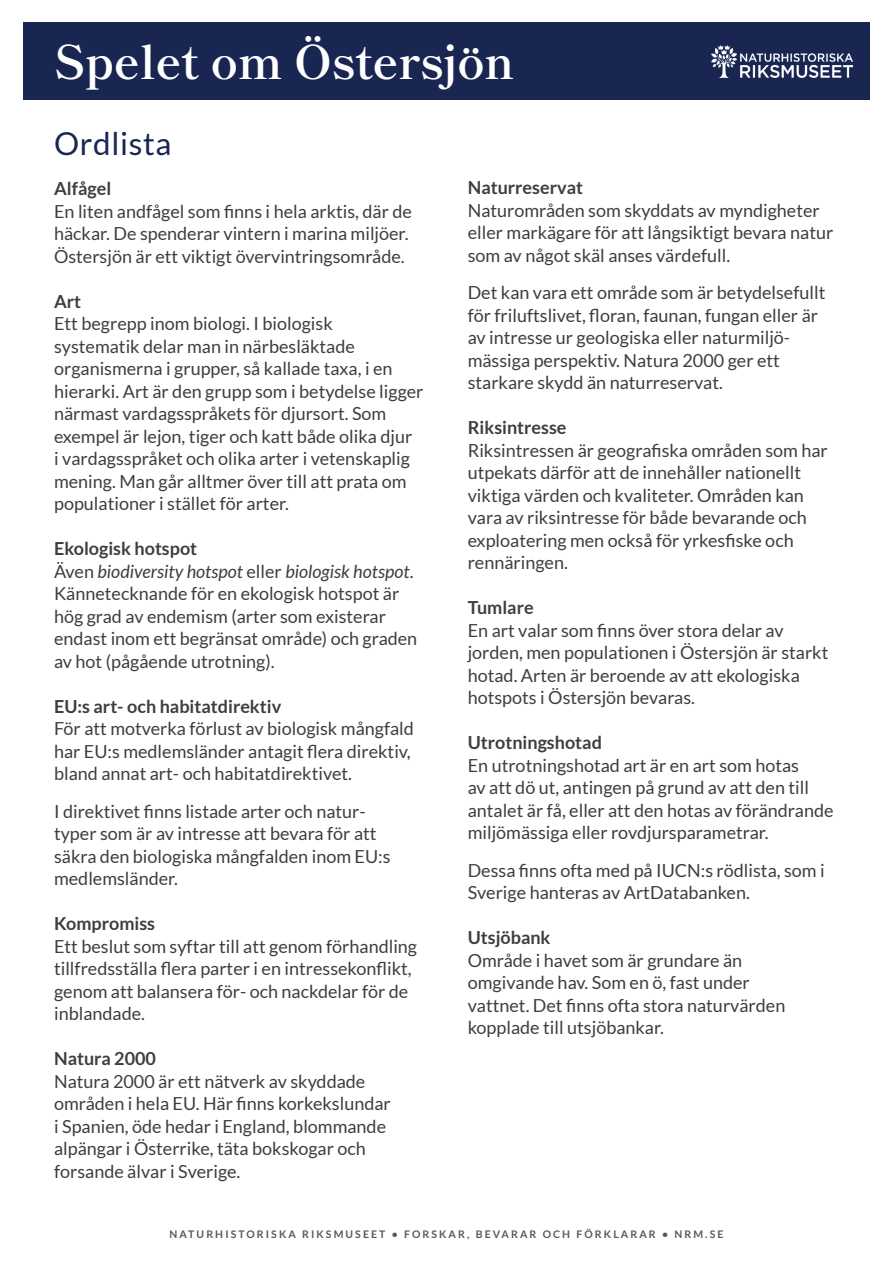
<style>
.page{position:relative;width:893px;height:1263px;background:#fff}
.page>*{position:absolute;margin:0;border:0;box-sizing:border-box;transform-origin:0 0}
.t1{font:700 46.5px "Shippori Mincho";color:#fff}
.t2{font:31.5px "Lato";letter-spacing:.02em;color:#182651}
.t3{font:18px/22.5px "Lato";color:#3e3e3f}
.t4{font:700 18px "Lato";color:#3e3e3f}
.t5{font:700 10.5px "Lato";letter-spacing:.2em;color:#57585a}
.s1{font-weight:700}
.s2{font-style:italic}
</style>
<div class="page">
<div style="left:23px;top:23px;width:846px;height:77px;background:#182651"></div>
<img style="left:712px;top:45px;width:140px;height:32px">
<h1 class="t1" style="left:54px;top:33px;width:462px">Spelet om Östersjön</h1>
<h2 class="t2" style="left:54px;top:126px;width:119px">Ordlista</h2>
<p class="t4" style="left:54px;top:178px;width:59px">Alfågel</p>
<p class="t3" style="left:54px;top:200px;width:359px">En liten andfågel som finns i hela arktis, där de häckar. De spenderar vintern i marina miljöer.<br>Östersjön är ett viktigt övervintringsområde.</p>
<p class="t4" style="left:54px;top:291px;width:29px">Art</p>
<p class="t3" style="left:54px;top:312px;width:371px">Ett begrepp inom biologi. I biologisk<br>systematik delar man in närbesläktade organismerna i grupper, så kallade taxa, i en hierarki. Art är den grupp som i betydelse ligger närmast vardagsspråkets för djursort. Som exempel är lejon, tiger och katt både olika djur<br>i vardagsspråket och olika arter i vetenskaplig mening. Man går alltmer över till att prata om populationer i stället för arter.</p>
<p class="t3" style="left:54px;top:537px;width:365px"><span class="s1">Ekologisk hotspot<br></span>Även <span class="s2">biodiversity hotspot</span> eller <span class="s2">biologisk hotspot</span>.<br>Kännetecknande för en ekologisk hotspot är hög grad av endemism (arter som existerar endast inom ett begränsat område) och graden av hot (pågående utrotning).</p>
<p class="t4" style="left:54px;top:696px;width:229px">EU:s art- och habitatdirektiv</p>
<p class="t3" style="left:54px;top:717px;width:361px">För att motverka förlust av biologisk mångfald har EU:s medlemsländer antagit flera direktiv, bland annat art- och habitatdirektivet.</p>
<p class="t3" style="left:54px;top:800px;width:338px">I direktivet finns listade arter och natur&shy;typer som är av intresse att bevara för att säkra den biologiska mångfalden inom EU:s medlemsländer.</p>
<p class="t4" style="left:54px;top:913px;width:103px">Kompromiss</p>
<p class="t3" style="left:54px;top:935px;width:365px">Ett beslut som syftar till att genom förhandling tillfredsställa flera parter i en intressekonflikt, genom att balansera för- och nackdelar för de inblandade.</p>
<p class="t4" style="left:54px;top:1048px;width:103px">Natura 2000</p>
<p class="t3" style="left:54px;top:1070px;width:338px">Natura 2000 är ett nätverk av skyddade områden i hela EU. Här finns korkekslundar i Spanien, öde hedar i England, blommande alpängar i Österrike, täta bokskogar och forsande älvar i Sverige.</p>
<p class="t4" style="left:468px;top:177px;width:117px">Naturreservat</p>
<p class="t3" style="left:468px;top:199px;width:367px">Naturområden som skyddats av myndigheter eller markägare för att långsiktigt bevara natur som av något skäl anses värdefull.</p>
<p class="t3" style="left:468px;top:281px;width:359px">Det kan vara ett område som är betydelsefullt för friluftslivet, floran, faunan, fungan eller är av intresse ur geologiska eller naturmiljö&shy;mässiga perspektiv. Natura 2000 ger ett starkare skydd än naturreservat.</p>
<p class="t4" style="left:468px;top:417px;width:100px">Riksintresse</p>
<p class="t3" style="left:468px;top:439px;width:362px">Riksintressen är geografiska områden som har utpekats därför att de innehåller nationellt viktiga värden och kvaliteter. Områden kan vara av riksintresse för både bevarande och exploatering men också för yrkesfiske och rennäringen.</p>
<p class="t4" style="left:468px;top:597px;width:67px">Tumlare</p>
<p class="t3" style="left:468px;top:619px;width:362px">En art valar som finns över stora delar av jorden, men populationen i Östersjön är starkt hotad. Arten är beroende av att ekologiska hotspots i Östersjön bevaras.</p>
<p class="t4" style="left:468px;top:732px;width:136px">Utrotningshotad</p>
<p class="t3" style="left:468px;top:754px;width:367px">En utrotningshotad art är en art som hotas<br>av att dö ut, antingen på grund av att den till antalet är få, eller att den hotas av förändrande miljömässiga eller rovdjursparametrar.</p>
<p class="t3" style="left:468px;top:859px;width:359px">Dessa finns ofta med på IUCN:s rödlista, som i<br>Sverige hanteras av ArtDatabanken.</p>
<p class="t4" style="left:468px;top:927px;width:84px">Utsjöbank</p>
<p class="t3" style="left:468px;top:949px;width:319px">Område i havet som är grundare än omgivande hav. Som en ö, fast under vattnet. Det finns ofta stora naturvärden kopplade till utsjöbankar.</p>
<p class="t5" style="left:169px;top:1228px;width:555px">NATURHISTORISKA RIKSMUSEET • FORSKAR, BEVARAR OCH FÖRKLARAR • NRM.SE</p>
</div>
